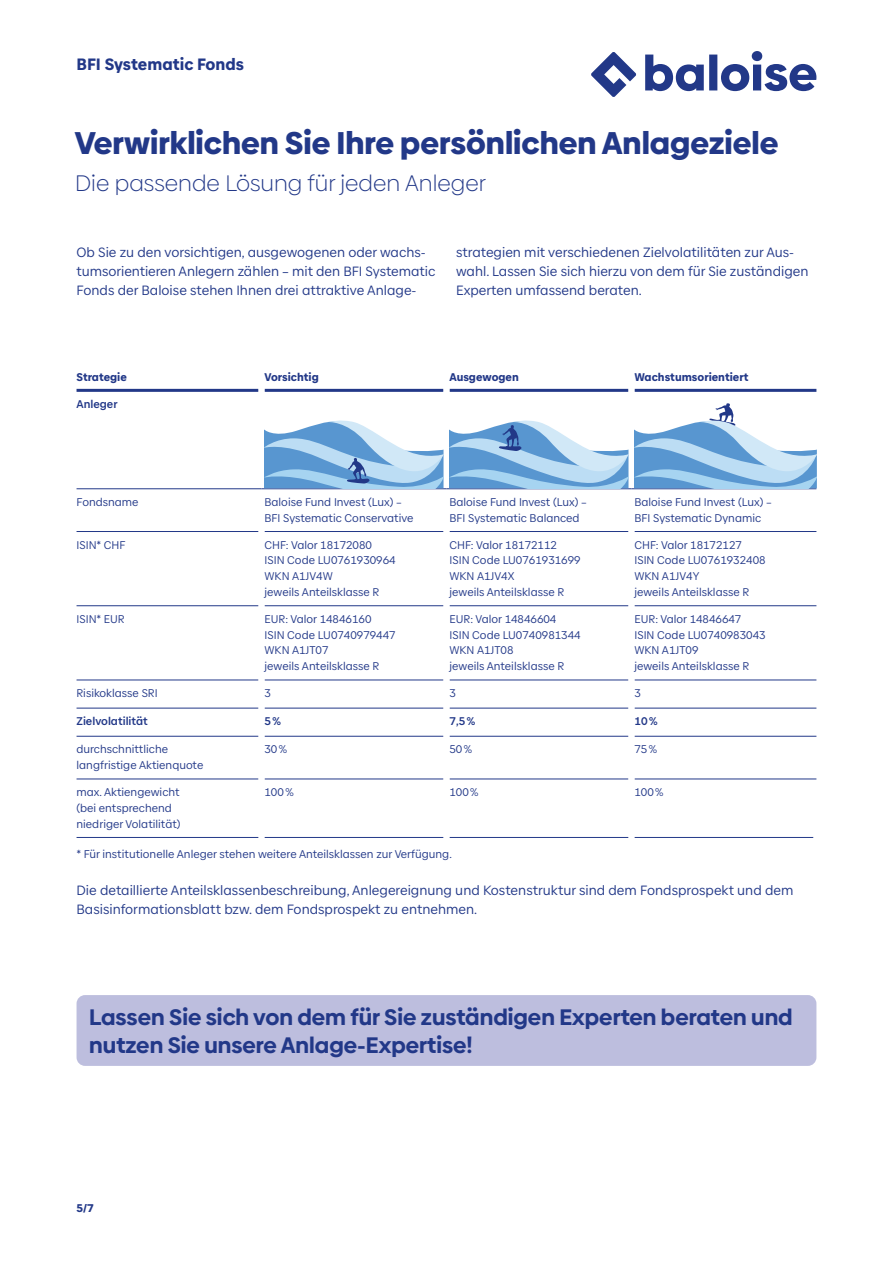
<style>
.page{position:relative;width:893px;height:1263px;background:#fff}
.page>*{position:absolute;margin:0;border:0;box-sizing:border-box;transform-origin:0 0}
.t1{font:900 31.5px "Baloise Create Headline";color:#223888}
.t2{font:700 22.5px/28.2px "Baloise Create Headline";color:#223888}
.t3{font:300 22.5px "Baloise Create Headline";color:#223888}
.t4{font:900 16.5px "Baloise Create Text";color:#223888}
.t5{font:13.5px/18.8px "Baloise Create Text";color:#223888}
.t6{font:11.25px/15.8px "Baloise Create Text";color:#223888}
.t7{font:900 11.25px "Baloise Create Text";color:#223888}
.t8{font:700 11.25px "Baloise Create Text";color:#223888}
</style>
<div class="page">
<div style="left:77px;top:995px;width:739px;height:71px;background:#bdbede;border-radius:9px"></div>
<hr style="left:634px;top:531px;width:182px;height:1px;background:#223888">
<hr style="left:634px;top:605px;width:182px;height:1px;background:#223888">
<hr style="left:634px;top:680px;width:182px;height:1px;background:#223888">
<hr style="left:634px;top:708px;width:182px;height:1px;background:#223888">
<hr style="left:634px;top:736px;width:182px;height:1px;background:#223888">
<hr style="left:634px;top:779px;width:182px;height:1px;background:#223888">
<hr style="left:449px;top:531px;width:179px;height:1px;background:#223888">
<hr style="left:449px;top:605px;width:179px;height:1px;background:#223888">
<hr style="left:449px;top:680px;width:179px;height:1px;background:#223888">
<hr style="left:449px;top:708px;width:179px;height:1px;background:#223888">
<hr style="left:449px;top:736px;width:179px;height:1px;background:#223888">
<hr style="left:449px;top:779px;width:179px;height:1px;background:#223888">
<hr style="left:77px;top:389px;width:181px;height:3px;background:#223888">
<hr style="left:264px;top:389px;width:179px;height:3px;background:#223888">
<hr style="left:449px;top:389px;width:179px;height:3px;background:#223888">
<hr style="left:634px;top:389px;width:182px;height:3px;background:#223888">
<hr style="left:77px;top:531px;width:181px;height:1px;background:#223888">
<hr style="left:264px;top:531px;width:179px;height:1px;background:#223888">
<hr style="left:77px;top:605px;width:181px;height:1px;background:#223888">
<hr style="left:264px;top:605px;width:179px;height:1px;background:#223888">
<hr style="left:77px;top:680px;width:181px;height:1px;background:#223888">
<hr style="left:264px;top:680px;width:179px;height:1px;background:#223888">
<hr style="left:77px;top:708px;width:181px;height:1px;background:#223888">
<hr style="left:264px;top:708px;width:179px;height:1px;background:#223888">
<hr style="left:77px;top:736px;width:181px;height:1px;background:#223888">
<hr style="left:264px;top:736px;width:179px;height:1px;background:#223888">
<hr style="left:77px;top:779px;width:181px;height:1px;background:#223888">
<hr style="left:264px;top:779px;width:179px;height:1px;background:#223888">
<hr style="left:77px;top:837px;width:181px;height:1px;background:#223888">
<hr style="left:264px;top:837px;width:179px;height:1px;background:#223888">
<hr style="left:449px;top:837px;width:179px;height:1px;background:#223888">
<hr style="left:634px;top:837px;width:179px;height:1px;background:#223888">
<hr style="left:77px;top:488px;width:184px;height:1px;background:#223888">
<hr style="left:261px;top:488px;width:185px;height:1px;background:#223888">
<hr style="left:446px;top:488px;width:185px;height:1px;background:#223888">
<hr style="left:631px;top:488px;width:185px;height:1px;background:#223888">
<svg style="left:264px;top:420px;width:179px;height:68px"></svg>
<svg style="left:449px;top:420px;width:179px;height:68px"></svg>
<svg style="left:634px;top:403px;width:182px;height:85px"></svg>
<svg style="left:591px;top:51px;width:225px;height:46px"></svg>
<h3 class="t4" style="left:77px;top:52px;width:169px">BFI Systematic Fonds</h3>
<h1 class="t1" style="left:75px;top:118px;width:705px">Verwirklichen Sie Ihre persönlichen Anlageziele</h1>
<h2 class="t3" style="left:75px;top:169px;width:412px">Die passende Lösung für jeden Anleger</h2>
<p class="t5" style="left:77px;top:243px;width:360px">Ob Sie zu den vorsichtigen, ausgewogenen oder wachs&shy;tumsorientieren Anlegern zählen – mit den BFI Systematic<br>Fonds der Baloise stehen Ihnen drei attraktive Anlage-</p>
<p class="t5" style="left:456px;top:243px;width:354px">strategien mit verschiedenen Zielvolatilitäten zur Aus&shy;wahl. Lassen Sie sich hierzu von dem für Sie zuständigen<br>Experten umfassend beraten.</p>
<p class="t7" style="left:77px;top:369px;width:52px">Strategie</p>
<p class="t7" style="left:265px;top:369px;width:56px">Vorsichtig</p>
<p class="t7" style="left:449px;top:369px;width:71px">Ausgewogen</p>
<p class="t7" style="left:634px;top:369px;width:116px">Wachstumsorientiert</p>
<p class="t8" style="left:77px;top:396px;width:43px">Anleger</p>
<p class="t6" style="left:77px;top:494px;width:64px">Fondsname</p>
<p class="t6" style="left:265px;top:494px;width:150px">Baloise Fund Invest (Lux) –<br>BFI Systematic Conservative</p>
<p class="t6" style="left:449px;top:494px;width:139px">Baloise Fund Invest (Lux) –<br>BFI Systematic Balanced</p>
<p class="t6" style="left:634px;top:494px;width:139px">Baloise Fund Invest (Lux) –<br>BFI Systematic Dynamic</p>
<p class="t6" style="left:77px;top:537px;width:50px">ISIN* CHF</p>
<p class="t6" style="left:265px;top:537px;width:133px">CHF: Valor 18172080<br>ISIN Code LU0761930964<br>WKN A1JV4W<br>jeweils Anteilsklasse R</p>
<p class="t6" style="left:449px;top:537px;width:133px">CHF: Valor 18172112<br>ISIN Code LU0761931699<br>WKN A1JV4X<br>jeweils Anteilsklasse R</p>
<p class="t6" style="left:634px;top:537px;width:133px">CHF: Valor 18172127<br>ISIN Code LU0761932408<br>WKN A1JV4Y<br>jeweils Anteilsklasse R</p>
<p class="t6" style="left:77px;top:611px;width:50px">ISIN* EUR</p>
<p class="t6" style="left:265px;top:611px;width:133px">EUR: Valor 14846160<br>ISIN Code LU0740979447<br>WKN A1JT07<br>jeweils Anteilsklasse R</p>
<p class="t6" style="left:449px;top:611px;width:133px">EUR: Valor 14846604<br>ISIN Code LU0740981344<br>WKN A1JT08<br>jeweils Anteilsklasse R</p>
<p class="t6" style="left:634px;top:611px;width:133px">EUR: Valor 14846647<br>ISIN Code LU0740983043<br>WKN A1JT09<br>jeweils Anteilsklasse R</p>
<p class="t6" style="left:77px;top:685px;width:83px">Risikoklasse SRI</p>
<p class="t6" style="left:265px;top:685px;width:8px">3</p>
<p class="t6" style="left:449px;top:685px;width:8px">3</p>
<p class="t6" style="left:634px;top:685px;width:8px">3</p>
<p class="t8" style="left:77px;top:714px;width:73px">Zielvolatilität</p>
<p class="t8" style="left:265px;top:714px;width:18px">5%</p>
<p class="t8" style="left:449px;top:714px;width:27px">7,5%</p>
<p class="t8" style="left:634px;top:714px;width:24px">10%</p>
<p class="t6" style="left:77px;top:741px;width:128px">durchschnittliche langfristige Aktienquote</p>
<p class="t6" style="left:265px;top:741px;width:24px">30%</p>
<p class="t6" style="left:449px;top:741px;width:24px">50%</p>
<p class="t6" style="left:634px;top:741px;width:24px">75%</p>
<p class="t6" style="left:77px;top:784px;width:105px">max. Aktiengewicht (bei entsprechend niedriger Volatilität)</p>
<p class="t6" style="left:265px;top:784px;width:31px">100%</p>
<p class="t6" style="left:449px;top:784px;width:31px">100%</p>
<p class="t6" style="left:634px;top:784px;width:31px">100%</p>
<p class="t6" style="left:77px;top:846px;width:377px">* Für institutionelle Anleger stehen weitere Anteilsklassen zur Verfügung.</p>
<p class="t5" style="left:77px;top:881px;width:718px">Die detaillierte Anteilsklassenbeschreibung, Anlegereignung und Kostenstruktur sind dem Fondsprospekt und dem<br>Basisinformationsblatt bzw. dem Fondsprospekt zu entnehmen.</p>
<h2 class="t2" style="left:89px;top:1001px;width:705px">Lassen Sie sich von dem für Sie zuständigen Experten beraten und nutzen Sie unsere Anlage-Expertise!</h2>
<p class="t7" style="left:77px;top:1200px;width:19px">5/7</p>
</div>
